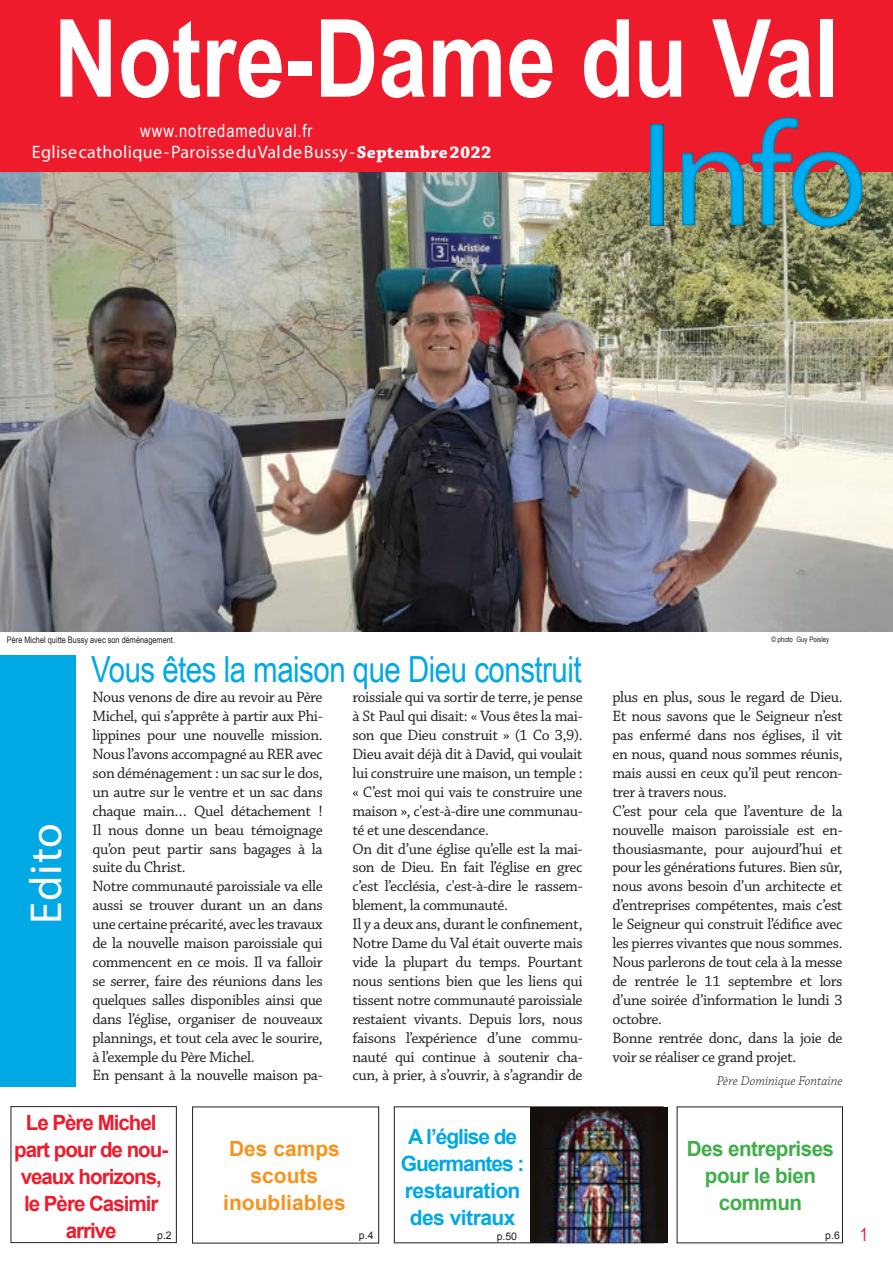
<style>
.page{position:relative;width:893px;height:1263px;background:#fff}
.page>*{position:absolute;margin:0;border:0;box-sizing:border-box;transform-origin:0 0}
.t1{font:150px "Myriad Pro";color:#00aeef}
.t2{font:700 108px "Arial Narrow";color:#fff}
.t3{font:45px "Myriad Pro";letter-spacing:.02em;color:#fff}
.t4{font:36px "Arial Narrow";letter-spacing:-.015em;color:#00a8e4}
.t5{font:700 21px/27px "Arial";letter-spacing:-.05em;color:#ee1b2d;text-align:center}
.t6{font:700 21px/27px "Arial";letter-spacing:-.025em;color:#00a8e4;text-align:center}
.t7{font:700 21px/27px "Arial";letter-spacing:-.025em;color:#40ae49;text-align:center}
.t8{font:700 21px/27px "Arial";color:#f7931d;text-align:center}
.t9{font:18px "Myriad Pro";letter-spacing:.02em;color:#fff}
.t10{font:18px "Arial Narrow";letter-spacing:.05em;color:#fff}
.t11{font:18px "Arial Narrow";color:#ee1b2d}
.t12{font:15.75px/18.9px "Chaparral Pro";letter-spacing:-.025em;color:#231f20}
.t13{font:italic 300 13.5px "Chaparral Pro";color:#231f20}
.t14{font:10.5px "Arial";color:#231f20}
.t15{font:9px "Arial Narrow";color:#231f20}
.t16{font:7.5px "Arial Narrow";color:#231f20}
.s1{font-family:"Chaparral Pro";font-weight:700}
</style>
<div class="page">
<div style="left:192px;top:1107px;width:187px;height:136px;border:1px solid #231f20"></div>
<img style="left:0;top:172px;width:893px;height:459px">
<div style="left:0;top:0;width:893px;height:172px;background:#ee1b2d"></div>
<div style="left:0;top:655px;width:75px;height:431px;background:#00a8e4"></div>
<div style="left:11px;top:1106px;width:166px;height:137px;border:1px solid #231f20"></div>
<div style="left:394px;top:1106px;width:269px;height:137px;border:1px solid #231f20"></div>
<div style="left:603px;top:82px;width:290px;height:208px;background:#231f20;opacity:.75"></div>
<img style="left:531px;top:1108px;width:137px;height:134px">
<h2 class="t2" style="left:54px;top:-23px;width:787px">Notre-Dame du Val</h2>
<p class="t10" style="left:140px;top:118px;width:174px">www.notredameduval.fr</p>
<h1 class="t1" style="left:639px;top:83px;width:231px">Info</h1>
<p class="t9" style="left:32px;top:141px;width:461px">Eglise catholique - Paroisse du Val de Bussy - <span class="s1">Septembre 2022</span></p>
<p class="t15" style="left:7px;top:634px;width:170px">Père Michel quitte Bussy avec son déménagement.</p>
<h3 class="t4" style="left:91px;top:642px;width:492px">Vous êtes la maison que Dieu construit</h3>
<p class="t16" style="left:771px;top:634px;width:59px">© photo Guy Poisley</p>
<h3 class="t3" style="left:18px;top:924px;width:102px;rotate:-90deg">Edito</h3>
<p class="t12" style="left:92px;top:688px;width:232px">Nous venons de dire au revoir au Père Michel, qui s’apprête à partir aux Phi&shy;lippines pour une nouvelle mission.<br>Nous l’avons accompagné au RER avec son déménagement : un sac sur le dos, un autre sur le ventre et un sac dans chaque main… Quel détachement !<br>Il nous donne un beau témoignage qu’on peut partir sans bagages à la suite du Christ.<br>Notre communauté paroissiale va elle aussi se trouver durant un an dans une certaine précarité, avec les travaux de la nouvelle maison paroissiale qui commencent en ce mois. Il va falloir se serrer, faire des réunions dans les quelques salles disponibles ainsi que dans l’église, organiser de nouveaux plannings, et tout cela avec le sourire, à l’exemple du Père Michel.<br>En pensant à la nouvelle maison pa-</p>
<p class="t12" style="left:352px;top:688px;width:232px">roissiale qui va sortir de terre, je pense à St Paul qui disait: « Vous êtes la mai&shy;son que Dieu construit » (1 Co 3,9).<br>Dieu avait déjà dit à David, qui voulait lui construire une maison, un temple : « C’est moi qui vais te construire une maison », c'est-à-dire une communau&shy;té et une descendance.<br>On dit d’une église qu’elle est la mai&shy;son de Dieu. En fait l’église en grec c’est l’ecclésia, c'est-à-dire le rassem&shy;blement, la communauté.<br>Il y a deux ans, durant le confinement, Notre Dame du Val était ouverte mais vide la plupart du temps. Pourtant nous sentions bien que les liens qui tissent notre communauté paroissiale restaient vivants. Depuis lors, nous faisons l’expérience d’une commu&shy;nauté qui continue à soutenir cha&shy;cun, à prier, à s’ouvrir, à s’agrandir de</p>
<p class="t12" style="left:612px;top:688px;width:232px">plus en plus, sous le regard de Dieu.<br>Et nous savons que le Seigneur n’est pas enfermé dans nos églises, il vit en nous, quand nous sommes réunis, mais aussi en ceux qu’il peut rencon&shy;trer à travers nous.<br>C’est pour cela que l’aventure de la nouvelle maison paroissiale est en&shy;thousiasmante, pour aujourd’hui et pour les générations futures. Bien sûr, nous avons besoin d’un architecte et d’entreprises compétentes, mais c’est le Seigneur qui construit l’édifice avec les pierres vivantes que nous sommes.<br>Nous parlerons de tout cela à la messe de rentrée le 11 septembre et lors d’une soirée d’information le lundi 3 octobre.<br>Bonne rentrée donc, dans la joie de voir se réaliser ce grand projet.</p>
<p class="t13" style="left:717px;top:1073px;width:127px">Père Dominique Fontaine</p>
<h3 class="t5" style="left:14px;top:1110px;width:155px">Le Père Michel part pour de nou&shy;veaux horizons, le Père Casimir arrive</h3>
<h3 class="t6" style="left:401px;top:1124px;width:125px">A l’église de<br>Guermantes : restauration des vitraux</h3>
<h3 class="t8" style="left:223px;top:1136px;width:124px">Des camps scouts inoubliables</h3>
<h3 class="t7" style="left:687px;top:1136px;width:149px">Des entreprises pour le bien commun</h3>
<p class="t14" style="left:359px;top:1229px;width:16px">p.4</p>
<p class="t14" style="left:497px;top:1229px;width:22px">p.50</p>
<p class="t14" style="left:157px;top:1229px;width:16px">p.2</p>
<p class="t14" style="left:825px;top:1228px;width:16px">p.6</p>
<p class="t11" style="left:860px;top:1221px;width:10px">1</p>
</div>
